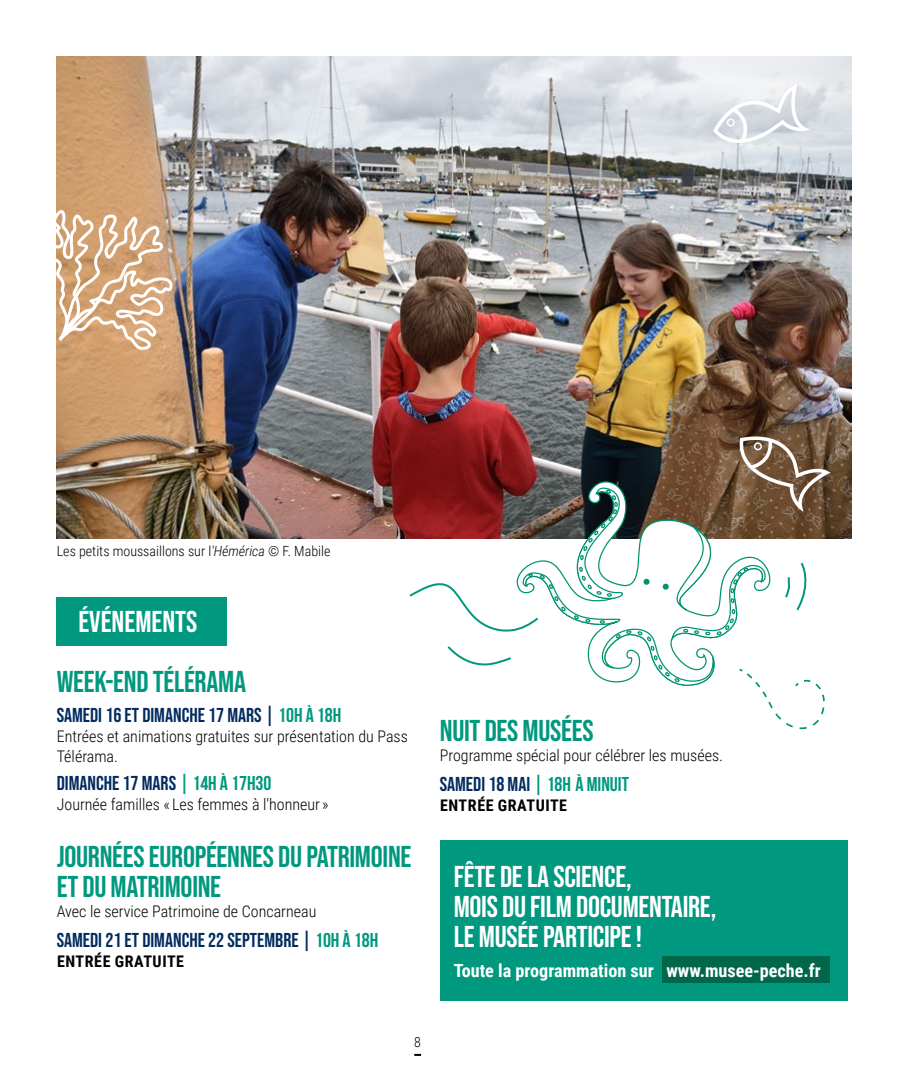
<style>
.page{position:relative;width:908px;height:1078px;background:#fff}
.page>*{position:absolute;margin:0;border:0;box-sizing:border-box;transform-origin:0 0}
.t1{font:30px/30px "Bebas Neue";letter-spacing:-.01em;color:#00987e}
.t2{font:30px/30px "Bebas Neue";letter-spacing:-.01em;color:#fff}
.t3{font:20px "Bebas Neue";color:#022b5f}
.t4{font:700 18.2px "Roboto Condensed";color:#fff}
.t5{font:300 16px/20px "Roboto Condensed";color:#000}
.t6{font:700 16px "Roboto Condensed";letter-spacing:.035em;color:#000}
.t7{font:300 14px "Roboto Condensed";color:#000}
.s1{font-style:italic}
.s2{color:#00987e}
</style>
<div class="page">
<div style="left:57px;top:597px;width:170px;height:48px;background:#00987e"></div>
<div style="left:439px;top:839px;width:407px;height:161px;background:#00987e"></div>
<div style="left:661px;top:955px;width:167px;height:27px;background:#00674b"></div>
<img style="left:57px;top:57px;width:793px;height:482px">
<svg style="left:709px;top:87px;width:99px;height:72px"></svg>
<svg style="left:56px;top:207px;width:119px;height:150px"></svg>
<svg style="left:407px;top:429px;width:422px;height:301px"></svg>
<svg style="left:414px;top:1053px;width:7px;height:2px"></svg>
<p class="t7" style="left:57px;top:541px;width:275px">Les petits moussaillons sur l<span class="s1">'Hémérica</span> © F. Mabile</p>
<h1 class="t2" style="left:78px;top:606px;width:120px">ÉVÉNEMENTS</h1>
<h1 class="t1" style="left:57px;top:666px;width:191px">WEEK-END TÉLÉRAMA</h1>
<p class="t3" style="left:57px;top:703px;width:286px">SAMEDI 16 ET DIMANCHE 17 MARS | <span class="s2">10h à 18h</span></p>
<p class="t5" style="left:57px;top:725px;width:352px">Entrées et animations gratuites sur présentation du Pass<br>Télérama.</p>
<p class="t3" style="left:57px;top:771px;width:216px">DIMANCHE 17 MARS <span class="s2">|</span> <span class="s2">14h à 17h30</span></p>
<p class="t5" style="left:57px;top:793px;width:273px">Journée familles « Les femmes à l'honneur »</p>
<h1 class="t1" style="left:57px;top:840px;width:356px">JOURNÉES EUROPÉENNES DU PATRIMOINE<br>ET DU MATRIMOINE</h1>
<p class="t5" style="left:57px;top:900px;width:261px">Avec le service Patrimoine de Concarneau</p>
<p class="t3" style="left:57px;top:928px;width:323px">SAMEDI 21 ET DIMANCHE 22 SEPTEMBRE | <span class="s2">10H À 18H</span></p>
<p class="t6" style="left:57px;top:949px;width:128px">ENTRÉE GRATUITE</p>
<h1 class="t1" style="left:439px;top:715px;width:155px">NUIT DES MUSÉES</h1>
<p class="t5" style="left:439px;top:744px;width:284px">Programme spécial pour célébrer les musées.</p>
<p class="t3" style="left:439px;top:772px;width:190px">SAMEDI 18 MAI <span class="s2">|</span> <span class="s2">18h À MINUIT</span></p>
<p class="t6" style="left:440px;top:794px;width:128px">ENTRÉE GRATUITE</p>
<h1 class="t2" style="left:453px;top:860px;width:264px">FÊTE DE LA SCIENCE,<br>MOIS DU FILM DOCUMENTAIRE,<br>LE MUSÉE PARTICIPE!</h1>
<p class="t4" style="left:453px;top:957px;width:368px">Toute la programmation sur www.musee-peche.fr</p>
<p class="t7" style="left:414px;top:1031px;width:8px">8</p>
</div>
